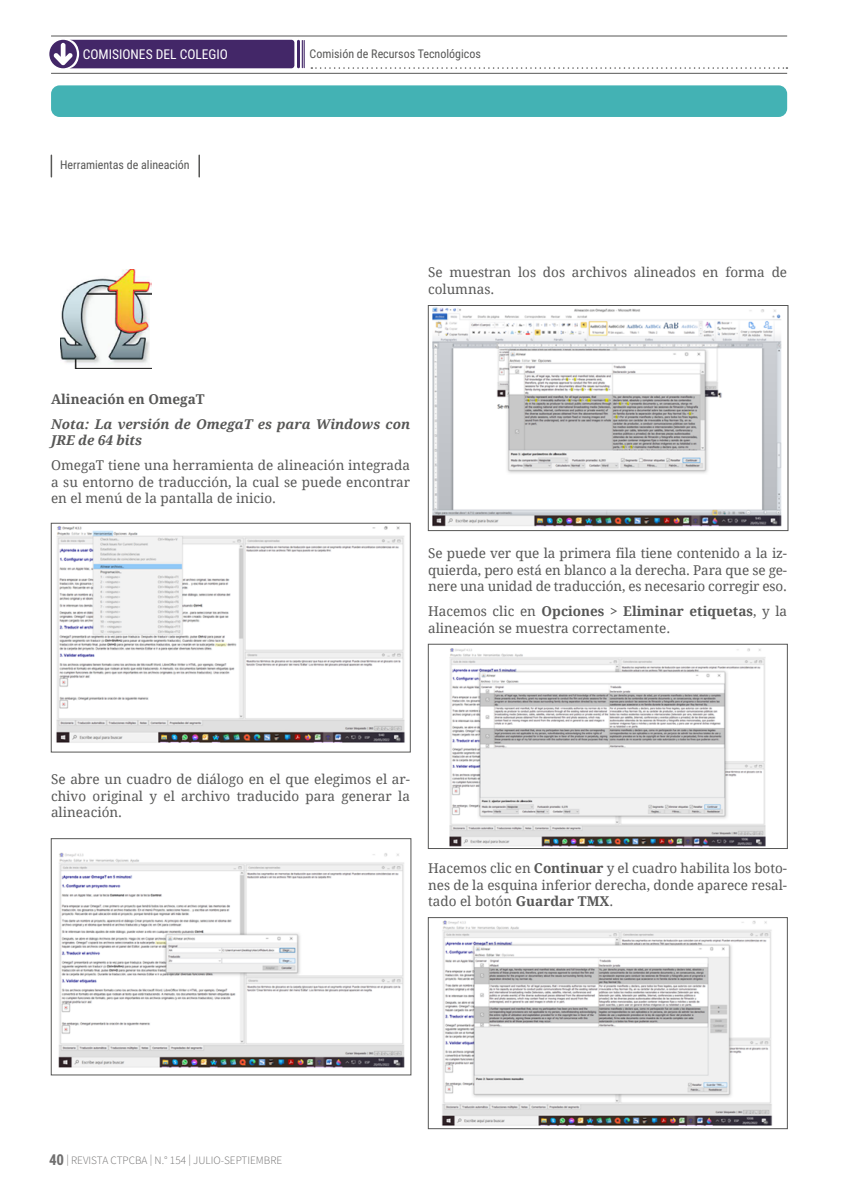
<style>
.page{position:relative;width:851px;height:1191px;background:#fff}
.page>*{position:absolute;margin:0;border:0;box-sizing:border-box;transform-origin:0 0}
.t1{font:700 15px "Roboto Condensed";color:#706f6f}
.t2{font:13.5px/16.5px "Droid Serif";color:#575756;text-align:justify}
.t3{font:italic 700 13.5px/16.5px "Droid Serif";color:#575756}
.t4{font:13.5px "Roboto Condensed";color:#fff}
.t5{font:700 13.5px "Droid Serif";color:#575756}
.t6{font:12px "Roboto Condensed";color:#575756}
.t7{font:11.25px "Source Sans Variable";color:#706f6f}
.s1{font-weight:700}
</style>
<div class="page">
<svg style="left:311px;top:67px;width:476px;height:2px"></svg>
<hr style="left:51px;top:73px;width:736px;height:1px;background:#575756">
<hr style="left:51px;top:36px;width:736px;height:1px;background:#575756">
<div style="left:49px;top:40px;width:245px;height:28px;background:#432768"></div>
<svg style="left:302px;top:40px;width:1px;height:28px"></svg>
<hr style="left:303px;top:40px;width:2px;height:28px;background:#432768">
<hr style="left:297px;top:41px;width:3px;height:26px;background:#432768">
<div style="left:51px;top:85px;width:736px;height:32px;background:#43b2b4;border-radius:9px"></div>
<img style="left:61px;top:270px;width:90px;height:98px">
<img style="left:56px;top:525px;width:349px;height:218px">
<div style="left:51px;top:523px;width:359px;height:229px;border:1px solid #575756"></div>
<img style="left:58px;top:852px;width:347px;height:216px">
<div style="left:51px;top:838px;width:360px;height:237px;border:1px solid #575756"></div>
<img style="left:432px;top:307px;width:350px;height:220px">
<div style="left:428px;top:305px;width:360px;height:226px;border:1px solid #575756"></div>
<img style="left:449px;top:648px;width:317px;height:198px">
<div style="left:428px;top:644px;width:359px;height:204px;border:1px solid #575756"></div>
<img style="left:441px;top:920px;width:332px;height:206px">
<div style="left:428px;top:917px;width:359px;height:211px;border:1px solid #575756"></div>
<svg style="left:51px;top:155px;width:1px;height:22px"></svg>
<hr style="left:198px;top:155px;width:2px;height:22px;background:#575756">
<p class="t4" style="left:83px;top:45px;width:147px">COMISIONES DEL COLEGIO</p>
<p class="t6" style="left:309px;top:45px;width:173px">Comisión de Recursos Tecnológicos</p>
<p class="t6" style="left:60px;top:156px;width:131px">Herramientas de alineación</p>
<p class="t2" style="left:428px;top:264px;width:360px">Se muestran los dos archivos alineados en forma de columnas.</p>
<p class="t5" style="left:51px;top:391px;width:155px">Alineación en OmegaT</p>
<p class="t3" style="left:51px;top:416px;width:360px">Nota: La versión de OmegaT es para Windows con<br>JRE de 64 bits</p>
<p class="t2" style="left:51px;top:457px;width:360px">OmegaT tiene una herramienta de alineación integrada a su entorno de traducción, la cual se puede encontrar en el menú de la pantalla de inicio.</p>
<p class="t2" style="left:428px;top:545px;width:360px">Se puede ver que la primera fila tiene contenido a la iz&shy;quierda, pero está en blanco a la derecha. Para que se ge&shy;nere una unidad de traducción, es necesario corregir eso.</p>
<p class="t2" style="left:428px;top:603px;width:360px">Hacemos clic en <span class="s1">Opciones &gt; Eliminar etiquetas</span>, y la alineación se muestra correctamente.</p>
<p class="t2" style="left:51px;top:771px;width:360px">Se abre un cuadro de diálogo en el que elegimos el ar&shy;chivo original y el archivo traducido para generar la alineación.</p>
<p class="t2" style="left:428px;top:860px;width:360px">Hacemos clic en <span class="s1">Continuar</span> y el cuadro habilita los boto&shy;nes de la esquina inferior derecha, donde aparece resal&shy;tado el botón <span class="s1">Guardar TMX</span>.</p>
<p class="t1" style="left:49px;top:1148px;width:17px">40</p>
<p class="t7" style="left:66px;top:1153px;width:217px">| REVISTA CTPCBA | N.° 154 | JULIO-SEPTIEMBRE</p>
</div>
